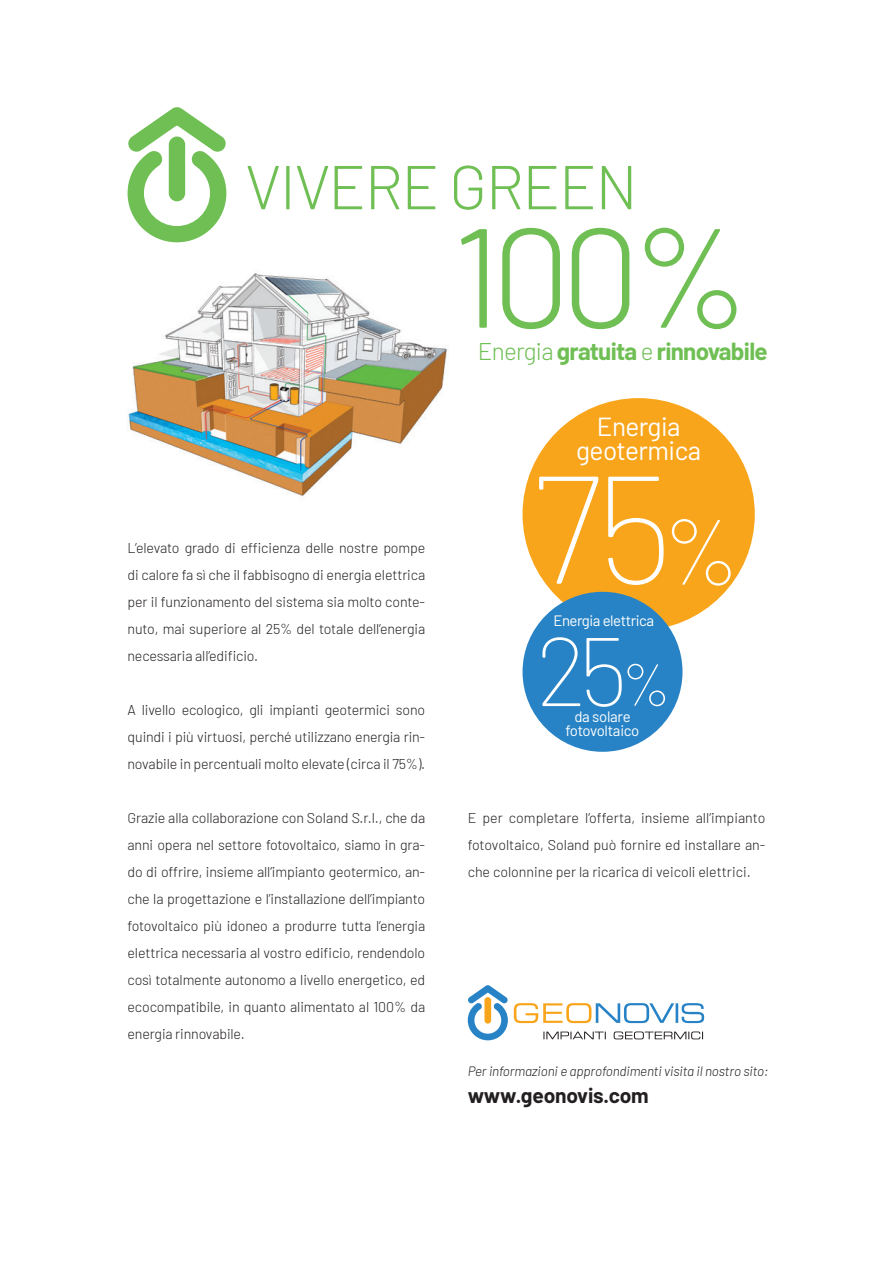
<style>
.page{position:relative;width:893px;height:1263px;background:#fff}
.page>*{position:absolute;margin:0;border:0;box-sizing:border-box;transform-origin:0 0}
.t1{font:100 153px "Barlow";color:#fff}
.t2{font:300 140.85px "Barlow";color:#6fbf54}
.t3{font:100 97.2px "Barlow";color:#fff}
.t4{font:100 92.55px "Barlow";color:#fff}
.t5{font:300 61.8px "Barlow";letter-spacing:-.02em;color:#6fbf54}
.t6{font:100 59.1px "Barlow";color:#fff}
.t7{font:26.1px/24px "Barlow";letter-spacing:-.02em;color:#fff;text-align:center}
.t8{font:700 24.15px "Barlow";letter-spacing:-.03em;color:#6fbf54}
.t9{font:700 21px "Barlow";letter-spacing:-.01em;color:#231f20}
.t10{font:15px/13.5px "Barlow";letter-spacing:-.03em;color:#fff;text-align:center}
.t11{font:300 14.25px/27px "Barlow";letter-spacing:-.01em;color:#231f20;text-align:justify}
.t12{font:italic 300 13.5px "Barlow";letter-spacing:-.01em;color:#231f20}
.s1{font-weight:300}
</style>
<div class="page">
<img style="left:128px;top:242px;width:319px;height:254px">
<div style="left:522px;top:398px;width:233px;height:232px;background:#f9a51b;border-radius:50%"></div>
<div style="left:522px;top:592px;width:160px;height:160px;background:#2783c5;border-radius:50%"></div>
<svg style="left:514px;top:1003px;width:190px;height:20px"></svg>
<svg style="left:468px;top:985px;width:40px;height:55px"></svg>
<svg style="left:543px;top:1031px;width:160px;height:8px"></svg>
<svg style="left:127px;top:107px;width:99px;height:135px"></svg>
<p class="t5" style="left:245px;top:143px;width:394px">VIVERE GREEN</p>
<p class="t2" style="left:452px;top:176px;width:300px">100%</p>
<p class="t8" style="left:478px;top:334px;width:291px"><span class="s1">Energia</span> gratuita <span class="s1">e</span> rinnovabile</p>
<p class="t11" style="left:128px;top:533px;width:299px">L’elevato grado di efficienza delle nostre pompe di calore fa sì che il fabbisogno di energia elettrica per il funzionamento del sistema sia molto conte&shy;nuto, mai superiore al 25% del totale dell’energia necessaria all’edificio.</p>
<p class="t11" style="left:128px;top:695px;width:299px">A livello ecologico, gli impianti geotermici sono quindi i più virtuosi, perché utilizzano energia rin&shy;novabile in percentuali molto elevate (circa il 75%).</p>
<p class="t7" style="left:576px;top:413px;width:126px">Energia geotermica</p>
<p class="t1" style="left:532px;top:420px;width:142px">75</p>
<p class="t4" style="left:661px;top:485px;width:81px">%</p>
<p class="t10" style="left:553px;top:612px;width:102px">Energia elettrica</p>
<p class="t3" style="left:536px;top:602px;width:93px">25</p>
<p class="t6" style="left:621px;top:642px;width:52px">%</p>
<p class="t10" style="left:566px;top:709px;width:75px">da solare fotovoltaico</p>
<p class="t11" style="left:128px;top:803px;width:299px">Grazie alla collaborazione con Soland S.r.l., che da anni opera nel settore fotovoltaico, siamo in gra&shy;do di offrire, insieme all’impianto geotermico, an&shy;che la progettazione e l’installazione dell’impianto fotovoltaico più idoneo a produrre tutta l’energia elettrica necessaria al vostro edificio, rendendolo così totalmente autonomo a livello energetico, ed ecocompatibile, in quanto alimentato al 100% da energia rinnovabile.</p>
<p class="t11" style="left:468px;top:803px;width:299px">E per completare l’offerta, insieme all’impianto fotovoltaico, Soland può fornire ed installare an&shy;che colonnine per la ricarica di veicoli elettrici.</p>
<p class="t12" style="left:468px;top:1061px;width:302px">Per informazioni e approfondimenti visita il nostro sito:</p>
<p class="t9" style="left:468px;top:1080px;width:182px">www.geonovis.com</p>
</div>
